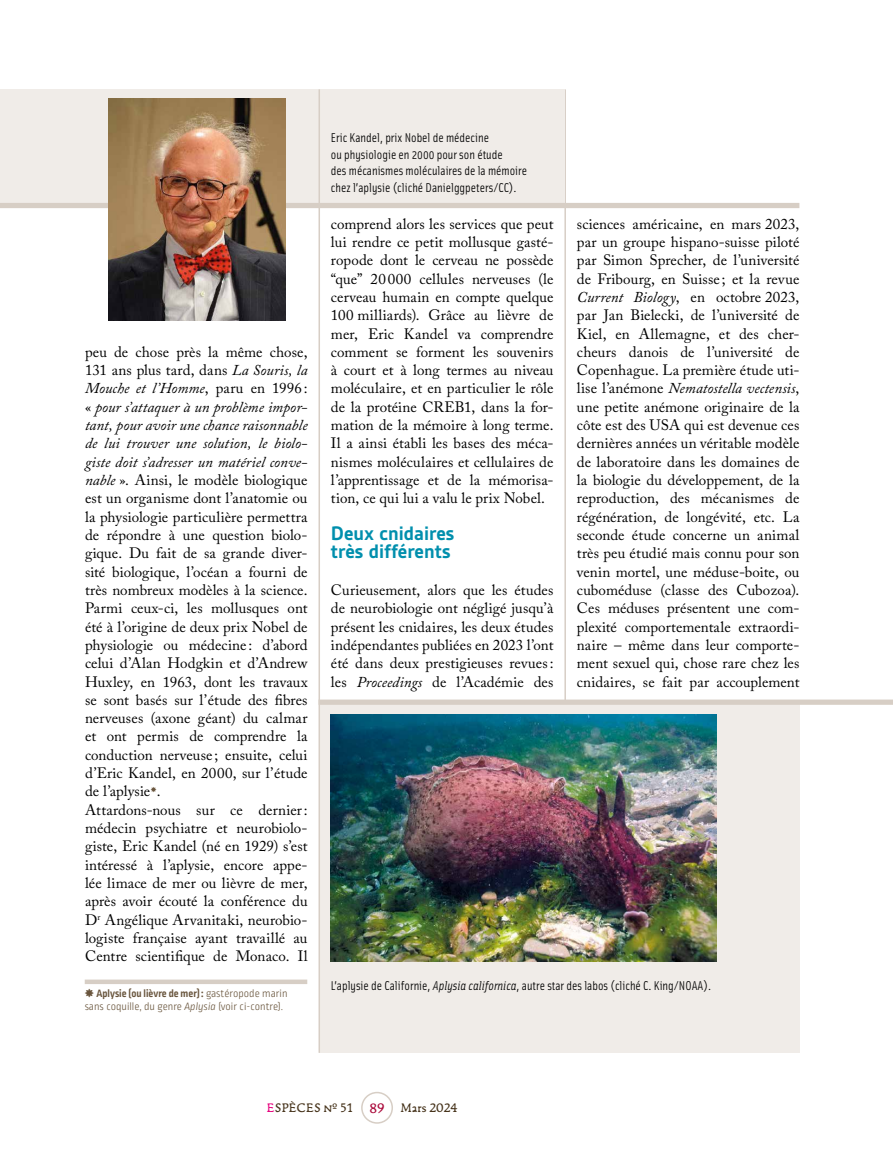
<style>
.page{position:relative;width:893px;height:1149px;background:#fff}
.page>*{position:absolute;margin:0;border:0;box-sizing:border-box;transform-origin:0 0}
.t1{font:700 21px/18.3px "Gesta";color:#008fad}
.t2{font:15px/18.3px "Adobe Caslon Pro";letter-spacing:.005em;color:#000;text-align:justify}
.t3{font:13.5px "Francesco";letter-spacing:.01em;color:#47341c}
.t4{font:12.75px/16.5px "Solex OT";color:#000}
.t5{font:300 11.25px/13.5px "Ropa Mix Pro";color:#69553d}
.s1{font-style:italic}
.s2{font-weight:700}
.s3{color:#e6007d}
.s4{font-size:15px;color:#aa0b3c}
</style>
<div class="page">
<div style="left:361px;top:1091px;width:32px;height:32px;border:2px solid #d7cec5;border-radius:50%"></div>
<hr style="left:564px;top:89px;width:2px;height:948px;background:#d7cec5">
<div style="left:319px;top:702px;width:480px;height:350px;background:#f0ece8"></div>
<div style="left:0;top:89px;width:564px;height:116px;background:#f0ece8"></div>
<svg style="left:85px;top:979px;width:222px;height:4px"></svg>
<hr style="left:319px;top:89px;width:1px;height:963px;background:#d7cec5">
<img style="left:331px;top:714px;width:385px;height:246px">
<div style="left:0;top:203px;width:799px;height:5px;background:#d7cec5"></div>
<div style="left:319px;top:699px;width:574px;height:5px;background:#d7cec5"></div>
<img style="left:109px;top:99px;width:177px;height:221px">
<p class="t2" style="left:85px;top:342px;width:224px;text-align:left">peu de chose près la même chose, 131 ans plus tard, dans <span class="s1">La Souris, la Mouche et l’Homme</span>, paru en 1996 : « <span class="s1">pour s’attaquer à un problème impor&shy;tant, pour avoir une chance raisonnable de lui trouver une solution, le biolo&shy;giste doit s’adresser un matériel conve&shy;nable</span> ». Ainsi, le modèle biologique est un organisme dont l’anatomie ou la physiologie particulière permettra de répondre à une question biolo&shy;gique. Du fait de sa grande diver&shy;sité biologique, l’océan a fourni de très nombreux modèles à la science.<br>Parmi ceux-ci, les mollusques ont été à l’origine de deux prix Nobel de physiologie ou médecine : d’abord celui d’Alan Hodgkin et d’Andrew Huxley, en 1963, dont les travaux se sont basés sur l’étude des fibres nerveuses (axone géant) du calmar et ont permis de comprendre la conduction nerveuse ; ensuite, celui d’Eric Kandel, en 2000, sur l’étude de l’aplysie .<br>Attardons-nous sur ce dernier: médecin psychiatre et neurobiolo&shy;giste, Eric Kandel (né en 1929) s’est intéressé à l’aplysie, encore appe&shy;lée limace de mer ou lièvre de mer, après avoir écouté la conférence du D<sup>r</sup> Angélique Arvanitaki, neurobio&shy;logiste française ayant travaillé au Centre scientifique de Monaco. Il</p>
<p class="t5" style="left:85px;top:986px;width:204px;text-indent:12px"><span class="s2">Aplysie (ou lièvre de mer) :</span> gastéropode marin sans coquille, du genre <span class="s1">Aplysia</span> (voir ci-contre).</p>
<p class="t4" style="left:331px;top:129px;width:198px">Eric Kandel, prix Nobel de médecine<br>ou physiologie en 2000 pour son étude<br>des mécanismes moléculaires de la mémoire chez l’aplysie (cliché Danielggpeters/CC).</p>
<p class="t2" style="left:331px;top:214px;width:224px">comprend alors les services que peut lui rendre ce petit mollusque gasté&shy;ropode dont le cerveau ne possède “que” 20000 cellules nerveuses (le cerveau humain en compte quelque 100 milliards). Grâce au lièvre de mer, Eric Kandel va comprendre comment se forment les souvenirs à court et à long termes au niveau moléculaire, et en particulier le rôle de la protéine CREB1, dans la for&shy;mation de la mémoire à long terme.<br>Il a ainsi établi les bases des méca&shy;nismes moléculaires et cellulaires de l’apprentissage et de la mémorisa&shy;tion, ce qui lui a valu le prix Nobel.</p>
<h1 class="t1" style="left:331px;top:524px;width:125px">Deux cnidaires très différents</h1>
<p class="t2" style="left:331px;top:580px;width:224px">Curieusement, alors que les études de neurobiologie ont négligé jusqu’à présent les cnidaires, les deux études indépendantes publiées en 2023 l’ont été dans deux prestigieuses revues: les <span class="s1">Proceedings</span> de l’Académie des</p>
<p class="t2" style="left:577px;top:214px;width:224px">sciences américaine, en mars 2023, par un groupe hispano-suisse piloté par Simon Sprecher, de l’université de Fribourg, en Suisse ; et la revue <span class="s1">Current Biology</span>, en octobre 2023, par Jan Bielecki, de l’université de Kiel, en Allemagne, et des cher&shy;cheurs danois de l’université de Copenhague. La première étude uti&shy;lise l’anémone <span class="s1">Nematostella vectensis</span>, une petite anémone originaire de la côte est des USA qui est devenue ces dernières années un véritable modèle de laboratoire dans les domaines de la biologie du développement, de la reproduction, des mécanismes de régénération, de longévité, etc. La seconde étude concerne un animal très peu étudié mais connu pour son venin mortel, une méduse-boite, ou cuboméduse (classe des Cubozoa).<br>Ces méduses présentent une com&shy;plexité comportementale extraordi&shy;naire – même dans leur comporte&shy;ment sexuel qui, chose rare chez les cnidaires, se fait par accouplement</p>
<p class="t4" style="left:331px;top:976px;width:382px">L’aplysie de Californie, <span class="s1">Aplysia californica</span>, autre star des labos (cliché C. King/NOAA).</p>
<p class="t3" style="left:266px;top:1098px;width:193px"><span class="s3">E</span>SPÈCES № 51 <span class="s4">89</span> Mars 2024</p>
</div>
